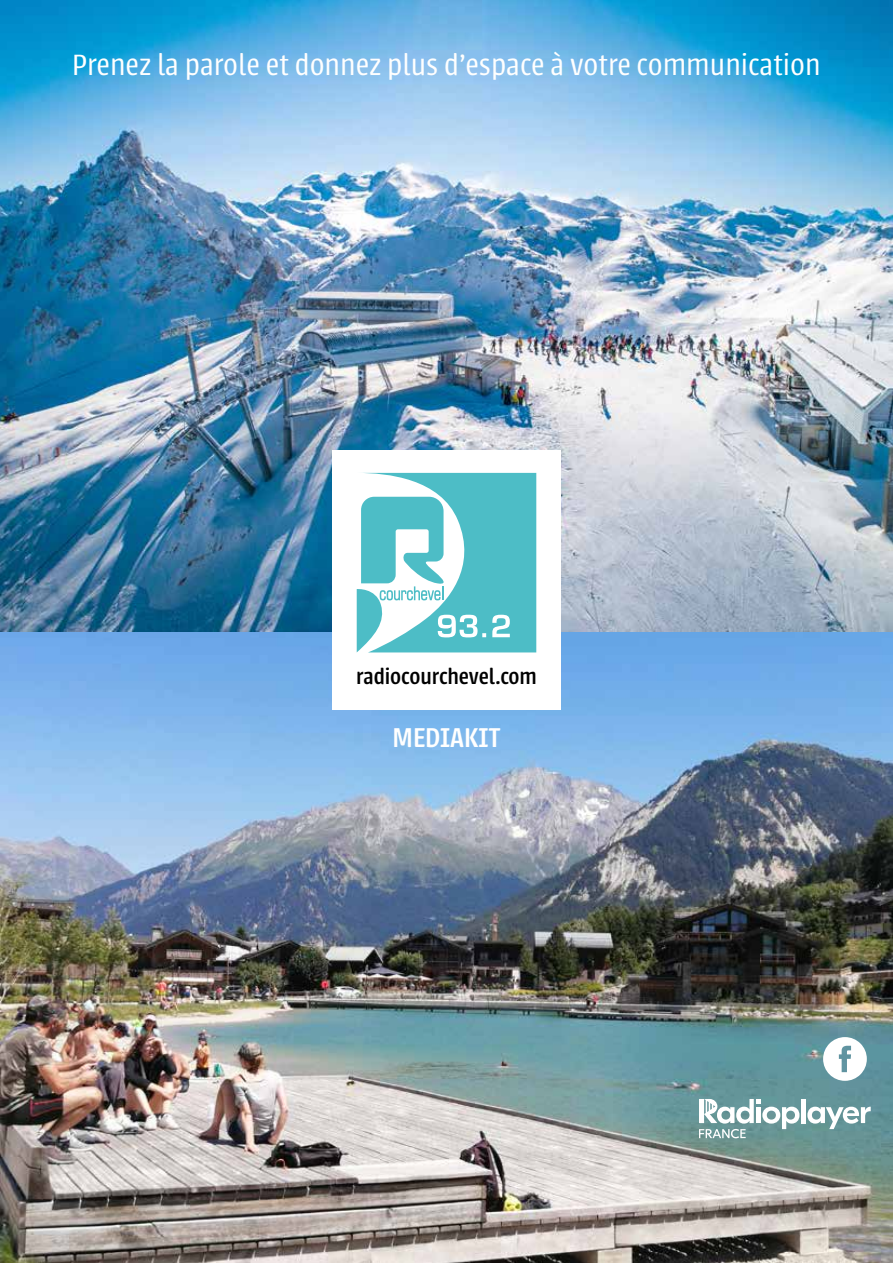
<style>
.page{position:relative;width:893px;height:1263px;background:#fff}
.page>*{position:absolute;margin:0;border:0;box-sizing:border-box;transform-origin:0 0}
.t1{font:300 32.4px "Urbana";color:#fff}
.t2{font:500 30px "Urbana";color:#fff}
.t3{font:500 24px "Urbana";letter-spacing:-.005em;color:#000}
</style>
<div class="page">
<img style="left:0;top:0;width:893px;height:1263px">
<svg style="left:823px;top:1037px;width:44px;height:44px"></svg>
<div style="left:332px;top:450px;width:229px;height:259px;background:#fff"></div>
<svg style="left:357px;top:473px;width:179px;height:179px"></svg>
<div style="left:801px;top:1099px;width:5px;height:24px;background:#fff"></div>
<svg style="left:807px;top:1107px;width:64px;height:22px"></svg>
<svg style="left:699px;top:1099px;width:100px;height:39px"></svg>
<p class="t1" style="left:72px;top:48px;width:750px">Prenez la parole et donnez plus d’espace à votre communication</p>
<p class="t3" style="left:356px;top:663px;width:182px">radiocourchevel.com</p>
<p class="t2" style="left:393px;top:721px;width:109px">MEDIAKIT</p>
</div>
